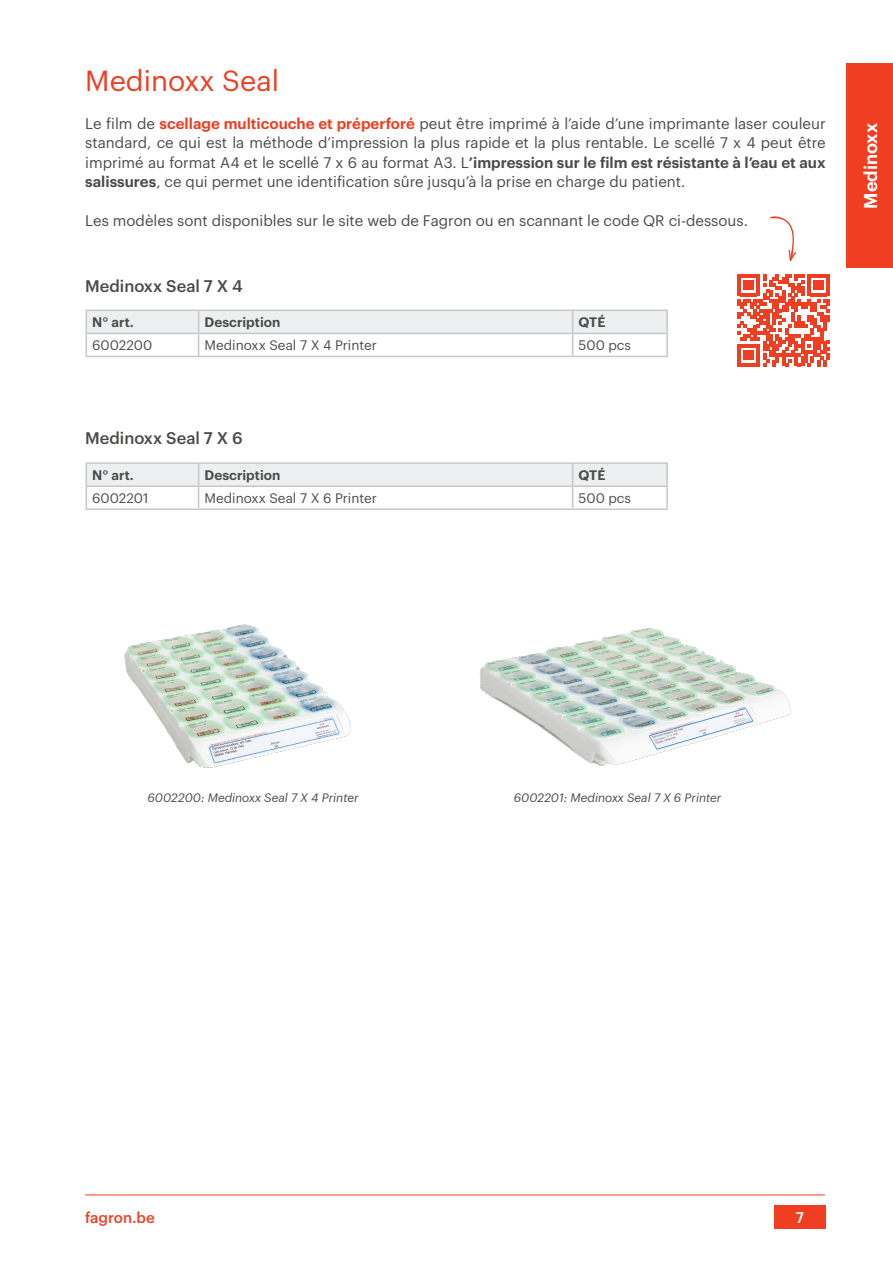
<style>
.page{position:relative;width:893px;height:1263px;background:#fff}
.page>*{position:absolute;margin:0;border:0;box-sizing:border-box;transform-origin:0 0}
.t1{font:28.5px "Graphik";color:#ef3e22}
.t2{font:600 18px "Graphik";color:#fff}
.t3{font:500 16.5px "Graphik";color:#4b4b4a}
.t4{font:15px/19.5px "Graphik";color:#4b4b4a;text-align:justify}
.t5{font:500 15px "Graphik";color:#ef3e22}
.t6{font:500 15px "Graphik";color:#fff}
.t7{font:13.5px "Graphik";color:#4b4b4a}
.t8{font:600 13.5px "Graphik";color:#4b4b4a}
.t9{font:italic 12px "Graphik";color:#4b4b4a}
.s1{font-weight:600;color:#ef3e22}
.s2{font-weight:600}
</style>
<div class="page">
<hr style="left:85px;top:1194px;width:740px;height:1px;background:#ef3e22">
<div style="left:774px;top:1205px;width:51px;height:24px;background:#ef3e22"></div>
<div style="left:846px;top:64px;width:47px;height:204px;background:#ef3e22"></div>
<hr style="left:573px;top:310px;width:95px;height:1px;background:#c6c7c7">
<hr style="left:666px;top:311px;width:2px;height:22px;background:#c6c7c7">
<hr style="left:573px;top:333px;width:95px;height:1px;background:#c6c7c7">
<svg style="left:86px;top:310px;width:581px;height:46px"></svg>
<hr style="left:666px;top:334px;width:2px;height:22px;background:#c6c7c7">
<hr style="left:86px;top:356px;width:113px;height:1px;background:#c6c7c7">
<hr style="left:199px;top:356px;width:374px;height:1px;background:#c6c7c7">
<hr style="left:573px;top:356px;width:95px;height:1px;background:#c6c7c7">
<hr style="left:86px;top:462px;width:113px;height:2px;background:#c6c7c7">
<hr style="left:199px;top:462px;width:374px;height:2px;background:#c6c7c7">
<hr style="left:573px;top:462px;width:95px;height:2px;background:#c6c7c7">
<hr style="left:666px;top:464px;width:2px;height:21px;background:#c6c7c7">
<hr style="left:573px;top:485px;width:95px;height:2px;background:#c6c7c7">
<svg style="left:86px;top:464px;width:581px;height:44px"></svg>
<hr style="left:666px;top:487px;width:2px;height:21px;background:#c6c7c7">
<hr style="left:86px;top:508px;width:113px;height:2px;background:#c6c7c7">
<hr style="left:199px;top:508px;width:374px;height:2px;background:#c6c7c7">
<hr style="left:573px;top:508px;width:95px;height:2px;background:#c6c7c7">
<img style="left:124px;top:624px;width:227px;height:144px">
<img style="left:479px;top:628px;width:312px;height:138px">
<svg style="left:737px;top:274px;width:93px;height:92px"></svg>
<svg style="left:770px;top:216px;width:26px;height:45px"></svg>
<p class="t1" style="left:85px;top:60px;width:195px">Medinoxx Seal</p>
<p class="t4" style="left:85px;top:112px;width:742px">Le film de <span class="s1">scellage multicouche et préperforé</span> peut être imprimé à l’aide d’une imprimante laser couleur standard, ce qui est la méthode d’impression la plus rapide et la plus rentable. Le scellé 7 x 4 peut être imprimé au format A4 et le scellé 7 x 6 au format A3. L<span class="s2">’impression sur le film est résistante à l’eau et aux salissures</span>, ce qui permet une identification sûre jusqu’à la prise en charge du patient.</p>
<p class="t4" style="left:85px;top:210px;width:664px">Les modèles sont disponibles sur le site web de Fagron ou en scannant le code QR ci-dessous.</p>
<p class="t3" style="left:85px;top:274px;width:159px">Medinoxx Seal 7 X 4</p>
<p class="t8" style="left:92px;top:312px;width:43px">N° art.</p>
<p class="t8" style="left:205px;top:312px;width:77px">Description</p>
<p class="t8" style="left:579px;top:312px;width:28px">QTÉ</p>
<p class="t7" style="left:92px;top:335px;width:61px">6002200</p>
<p class="t7" style="left:205px;top:335px;width:174px">Medinoxx Seal 7 X 4 Printer</p>
<p class="t7" style="left:579px;top:335px;width:54px">500 pcs</p>
<p class="t3" style="left:85px;top:425px;width:159px">Medinoxx Seal 7 X 6</p>
<p class="t8" style="left:92px;top:465px;width:43px">N° art.</p>
<p class="t8" style="left:205px;top:465px;width:77px">Description</p>
<p class="t8" style="left:579px;top:465px;width:28px">QTÉ</p>
<p class="t7" style="left:92px;top:488px;width:58px">6002201</p>
<p class="t7" style="left:205px;top:488px;width:174px">Medinoxx Seal 7 X 6 Printer</p>
<p class="t7" style="left:579px;top:488px;width:54px">500 pcs</p>
<p class="t2" style="left:857px;top:209px;width:87px;rotate:-90deg">Medinoxx</p>
<p class="t9" style="left:148px;top:788px;width:212px">6002200: Medinoxx Seal 7 X 4 Printer</p>
<p class="t9" style="left:514px;top:788px;width:209px">6002201: Medinoxx Seal 7 X 6 Printer</p>
<p class="t5" style="left:85px;top:1206px;width:71px">fagron.be</p>
<p class="t6" style="left:796px;top:1206px;width:10px">7</p>
</div>
